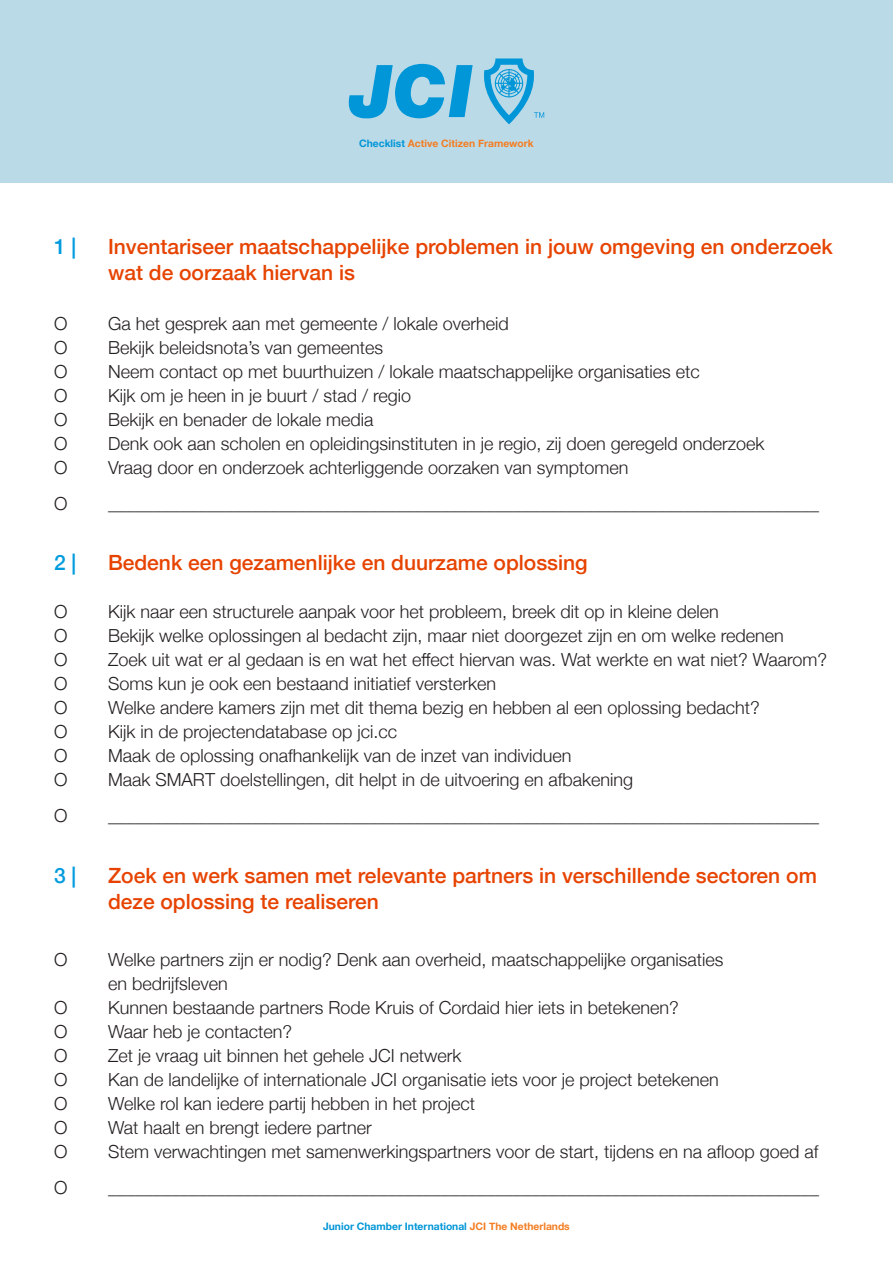
<style>
.page{position:relative;width:893px;height:1263px;background:#fff}
.page>*{position:absolute;margin:0;border:0;box-sizing:border-box;transform-origin:0 0}
.t1{font:500 21px/25.2px "Helvetica Neue";color:#e74300}
.t2{font:500 21px "Helvetica Neue";color:#009bde}
.t3{font:300 18px/24px "Helvetica Neue";color:#231f20}
.t4{font:700 10.35px "Helvetica Neue";color:#0196d7}
.t5{font:700 10.35px "Helvetica Neue";color:#f47d21}
.s1{color:#0196d7}
.s2{color:#f47d21}
</style>
<div class="page">
<div style="left:0;top:0;width:893px;height:183px;background:#bbdae8"></div>
<svg style="left:349px;top:64px;width:124px;height:54px"></svg>
<svg style="left:484px;top:58px;width:60px;height:66px"></svg>
<p class="t5" style="left:359px;top:135px;width:176px"><span class="s1">Checklist</span> Active Citizen Framework</p>
<p class="t2" style="left:54px;top:230px;width:24px">1 |</p>
<p class="t1" style="left:108px;top:233px;width:726px">Inventariseer maatschappelijke problemen in jouw omgeving en onderzoek wat de oorzaak hiervan is</p>
<p class="t3" style="left:54px;top:310px;width:15px">О</p>
<p class="t3" style="left:108px;top:310px;width:402px">Ga het gesprek aan met gemeente / lokale overheid</p>
<p class="t3" style="left:54px;top:334px;width:15px">О</p>
<p class="t3" style="left:108px;top:334px;width:277px">Bekijk beleidsnota’s van gemeentes</p>
<p class="t3" style="left:54px;top:358px;width:15px">О</p>
<p class="t3" style="left:108px;top:358px;width:593px">Neem contact op met buurthuizen / lokale maatschappelijke organisaties etc</p>
<p class="t3" style="left:54px;top:382px;width:15px">О</p>
<p class="t3" style="left:108px;top:382px;width:305px">Kijk om je heen in je buurt / stad / regio</p>
<p class="t3" style="left:54px;top:406px;width:15px">О</p>
<p class="t3" style="left:108px;top:406px;width:267px">Bekijk en benader de lokale media</p>
<p class="t3" style="left:54px;top:430px;width:15px">О</p>
<p class="t3" style="left:108px;top:430px;width:658px">Denk ook aan scholen en opleidingsinstituten in je regio, zij doen geregeld onderzoek</p>
<p class="t3" style="left:54px;top:454px;width:15px">О</p>
<p class="t3" style="left:108px;top:454px;width:522px">Vraag door en onderzoek achterliggende oorzaken van symptomen</p>
<p class="t3" style="left:54px;top:490px;width:15px">О</p>
<p class="t3" style="left:108px;top:490px;width:712px">_______________________________________________________________________________</p>
<p class="t2" style="left:54px;top:546px;width:24px">2 |</p>
<p class="t1" style="left:108px;top:548px;width:481px">Bedenk een gezamenlijke en duurzame oplossing</p>
<p class="t3" style="left:54px;top:598px;width:15px">О</p>
<p class="t3" style="left:108px;top:598px;width:612px">Kijk naar een structurele aanpak voor het probleem, breek dit op in kleine delen</p>
<p class="t3" style="left:54px;top:622px;width:15px">О</p>
<p class="t3" style="left:108px;top:622px;width:677px">Bekijk welke oplossingen al bedacht zijn, maar niet doorgezet zijn en om welke redenen</p>
<p class="t3" style="left:54px;top:646px;width:15px">О</p>
<p class="t3" style="left:108px;top:646px;width:721px">Zoek uit wat er al gedaan is en wat het effect hiervan was. Wat werkte en wat niet? Waarom?</p>
<p class="t3" style="left:54px;top:670px;width:15px">О</p>
<p class="t3" style="left:108px;top:670px;width:390px">Soms kun je ook een bestaand initiatief versterken</p>
<p class="t3" style="left:54px;top:694px;width:15px">О</p>
<p class="t3" style="left:108px;top:694px;width:653px">Welke andere kamers zijn met dit thema bezig en hebben al een oplossing bedacht?</p>
<p class="t3" style="left:54px;top:718px;width:15px">О</p>
<p class="t3" style="left:108px;top:718px;width:291px">Kijk in de projectendatabase op jci.cc</p>
<p class="t3" style="left:54px;top:742px;width:15px">О</p>
<p class="t3" style="left:108px;top:742px;width:465px">Maak de oplossing onafhankelijk van de inzet van individuen</p>
<p class="t3" style="left:54px;top:766px;width:15px">О</p>
<p class="t3" style="left:108px;top:766px;width:527px">Maak SMART doelstellingen, dit helpt in de uitvoering en afbakening</p>
<p class="t3" style="left:54px;top:802px;width:15px">О</p>
<p class="t3" style="left:108px;top:802px;width:712px">_______________________________________________________________________________</p>
<p class="t2" style="left:54px;top:859px;width:24px">3 |</p>
<p class="t1" style="left:108px;top:861px;width:710px">Zoek en werk samen met relevante partners in verschillende sectoren om deze oplossing te realiseren</p>
<p class="t3" style="left:54px;top:946px;width:15px">О</p>
<p class="t3" style="left:108px;top:946px;width:617px">Welke partners zijn er nodig? Denk aan overheid, maatschappelijke organisaties en bedrijfsleven</p>
<p class="t3" style="left:54px;top:994px;width:15px">О</p>
<p class="t3" style="left:108px;top:994px;width:572px">Kunnen bestaande partners Rode Kruis of Cordaid hier iets in betekenen?</p>
<p class="t3" style="left:54px;top:1018px;width:15px">О</p>
<p class="t3" style="left:108px;top:1018px;width:186px">Waar heb je contacten?</p>
<p class="t3" style="left:54px;top:1042px;width:15px">О</p>
<p class="t3" style="left:108px;top:1042px;width:355px">Zet je vraag uit binnen het gehele JCI netwerk</p>
<p class="t3" style="left:54px;top:1066px;width:15px">О</p>
<p class="t3" style="left:108px;top:1066px;width:612px">Kan de landelijke of internationale JCI organisatie iets voor je project betekenen</p>
<p class="t3" style="left:54px;top:1090px;width:15px">О</p>
<p class="t3" style="left:108px;top:1090px;width:369px">Welke rol kan iedere partij hebben in het project</p>
<p class="t3" style="left:54px;top:1114px;width:15px">О</p>
<p class="t3" style="left:108px;top:1114px;width:265px">Wat haalt en brengt iedere partner</p>
<p class="t3" style="left:54px;top:1138px;width:15px">О</p>
<p class="t3" style="left:108px;top:1138px;width:712px">Stem verwachtingen met samenwerkingspartners voor de start, tijdens en na afloop goed af</p>
<p class="t3" style="left:54px;top:1174px;width:15px">О</p>
<p class="t3" style="left:108px;top:1174px;width:712px">_______________________________________________________________________________</p>
<p class="t4" style="left:323px;top:1218px;width:248px">Junior Chamber International <span class="s2">JCI The Netherlands</span></p>
</div>
